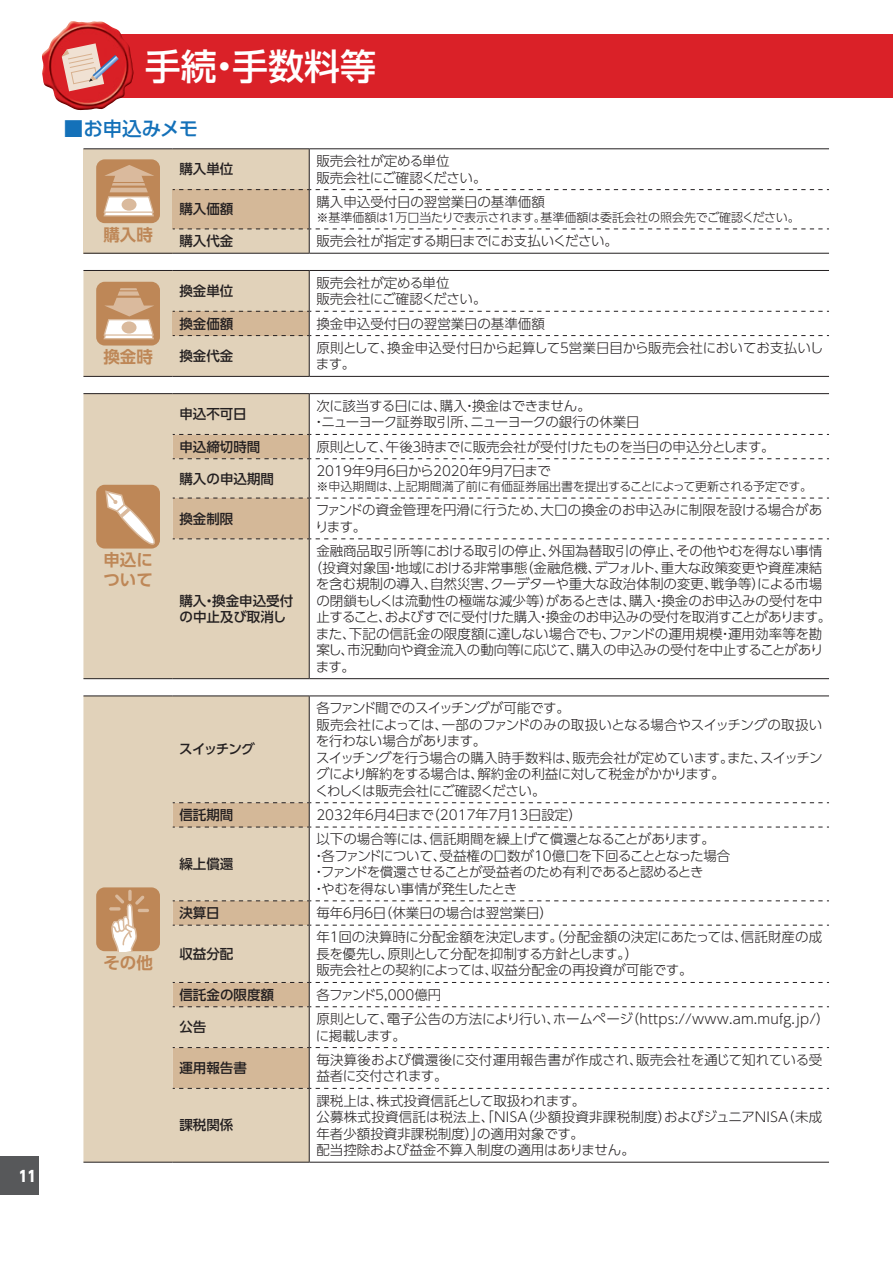
<style>
.page{position:relative;width:893px;height:1263px;background:#fff}
.page>*{position:absolute;margin:0;border:0;box-sizing:border-box;transform-origin:0 0}
.t1{font:500 36px "UD Shin Go Pro";color:#fff}
.t2{font:500 19.5px "UD Shin Go Pro";letter-spacing:-.005em;color:#1471b9}
.t3{font:700 16.5px/19.5px "UD Shin Go Pro De";color:#be8757}
.t4{font:800 15px "UD Shin Go Pro";color:#fff;scale:.9 1}
.t5{font:300 13.5px/16.5px "UD Shin Go Pro";letter-spacing:-.01em;color:#231f20}
.t6{font:300 13.5px/16.5px "UD Shin Go Pro";letter-spacing:-.03em;color:#231f20}
.t7{font:500 13.5px/16.5px "UD Shin Go Pro";color:#231f20}
.t8{font:300 13.5px/16.5px "UD Shin Go Pro";letter-spacing:.015em;color:#231f20}
.t9{font:300 13.5px/16.5px "UD Shin Go Pro";letter-spacing:-.035em;color:#231f20}
.t10{font:300 13.5px "UD Shin Go Pro";letter-spacing:-.055em;color:#231f20}
.t11{font:300 13.5px "UD Shin Go Pro";letter-spacing:-.05em;color:#231f20}
.t12{font:300 12px "UD Shin Go Pro";letter-spacing:-.02em;color:#231f20}
</style>
<div class="page">
<div style="left:0;top:1157px;width:38px;height:38px;background:#57585a"></div>
<div style="left:83px;top:149px;width:90px;height:104px;background:#e1d2ba"></div>
<hr style="left:83px;top:148px;width:90px;height:1px;background:#231f20">
<hr style="left:83px;top:253px;width:90px;height:1px;background:#231f20">
<svg style="left:173px;top:149px;width:656px;height:104px"></svg>
<hr style="left:173px;top:148px;width:136px;height:1px;background:#231f20">
<hr style="left:309px;top:148px;width:520px;height:1px;background:#231f20">
<hr style="left:173px;top:253px;width:136px;height:1px;background:#231f20">
<hr style="left:309px;top:253px;width:520px;height:1px;background:#231f20">
<div style="left:96px;top:159px;width:64px;height:64px;background:#be8757;border-radius:9px"></div>
<svg style="left:103px;top:165px;width:51px;height:52px"></svg>
<hr style="left:83px;top:376px;width:90px;height:1px;background:#231f20">
<hr style="left:173px;top:376px;width:136px;height:1px;background:#231f20">
<hr style="left:309px;top:376px;width:520px;height:1px;background:#231f20">
<svg style="left:83px;top:270px;width:746px;height:106px"></svg>
<div style="left:83px;top:394px;width:226px;height:284px;background:#e1d2ba"></div>
<hr style="left:83px;top:393px;width:90px;height:1px;background:#231f20">
<hr style="left:83px;top:678px;width:90px;height:1px;background:#231f20">
<hr style="left:173px;top:393px;width:136px;height:1px;background:#231f20">
<hr style="left:309px;top:393px;width:520px;height:1px;background:#231f20">
<hr style="left:309px;top:394px;width:1px;height:40px;background:#231f20">
<hr style="left:309px;top:539px;width:1px;height:139px;background:#231f20">
<hr style="left:173px;top:678px;width:136px;height:1px;background:#231f20">
<hr style="left:309px;top:678px;width:520px;height:1px;background:#231f20">
<svg style="left:173px;top:434px;width:656px;height:105px"></svg>
<div style="left:96px;top:485px;width:64px;height:63px;background:#be8757;border-radius:9px"></div>
<svg style="left:104px;top:489px;width:56px;height:63px"></svg>
<div style="left:83px;top:696px;width:226px;height:466px;background:#e1d2ba"></div>
<hr style="left:83px;top:695px;width:90px;height:1px;background:#231f20">
<hr style="left:173px;top:695px;width:136px;height:1px;background:#231f20">
<hr style="left:309px;top:695px;width:520px;height:1px;background:#231f20">
<hr style="left:309px;top:696px;width:1px;height:106px;background:#231f20">
<hr style="left:309px;top:1089px;width:1px;height:73px;background:#231f20">
<hr style="left:173px;top:1162px;width:136px;height:1px;background:#231f20">
<hr style="left:309px;top:1162px;width:520px;height:1px;background:#231f20">
<hr style="left:83px;top:1162px;width:90px;height:1px;background:#231f20">
<svg style="left:173px;top:802px;width:656px;height:287px"></svg>
<div style="left:96px;top:887px;width:64px;height:64px;background:#be8757;border-radius:9px"></div>
<svg style="left:128px;top:890px;width:4px;height:11px"></svg>
<svg style="left:109px;top:894px;width:40px;height:57px"></svg>
<div style="left:83px;top:34px;width:810px;height:64px;background:#da2128"></div>
<img style="left:42px;top:21px;width:92px;height:90px">
<svg style="left:62px;top:43px;width:57px;height:48px"></svg>
<p class="t4" style="left:19px;top:1163px;width:21px">11</p>
<h1 class="t1" style="left:145px;top:37px;width:233px">手続・手数料等</h1>
<h2 class="t2" style="left:64px;top:112px;width:136px">■お申込みメモ</h2>
<p class="t3" style="left:103px;top:224px;width:51px">購入時</p>
<p class="t3" style="left:103px;top:347px;width:51px">換金時</p>
<p class="t3" style="left:103px;top:550px;width:51px">申込について</p>
<p class="t3" style="left:103px;top:952px;width:51px">その他</p>
<p class="t7" style="left:179px;top:161px;width:55px">購入単位</p>
<p class="t5" style="left:316px;top:152px;width:172px">販売会社が定める単位<br>販売会社にご確認ください。</p>
<p class="t7" style="left:179px;top:201px;width:55px">購入価額</p>
<p class="t5" style="left:316px;top:193px;width:230px">購入申込受付日の翌営業日の基準価額</p>
<p class="t12" style="left:316px;top:208px;width:485px">※基準価額は１万口当たりで表示されます。基準価額は委託会社の照会先でご確認ください。</p>
<p class="t7" style="left:179px;top:232px;width:55px">購入代金</p>
<p class="t5" style="left:316px;top:232px;width:303px">販売会社が指定する期日までにお支払いください。</p>
<p class="t7" style="left:179px;top:282px;width:55px">換金単位</p>
<p class="t5" style="left:316px;top:274px;width:172px">販売会社が定める単位<br>販売会社にご確認ください。</p>
<p class="t7" style="left:179px;top:315px;width:55px">換金価額</p>
<p class="t5" style="left:316px;top:315px;width:230px">換金申込受付日の翌営業日の基準価額</p>
<p class="t7" style="left:179px;top:347px;width:55px">換金代金</p>
<p class="t5" style="left:316px;top:339px;width:509px">原則として、換金申込受付日から起算して５営業日目から販売会社においてお支払いします。</p>
<p class="t7" style="left:179px;top:405px;width:69px">申込不可日</p>
<p class="t9" style="left:312px;top:397px;width:329px;text-indent:4px">次に該当する日には、購入・換金はできません。<br>・ニューヨーク証券取引所、ニューヨークの銀行の休業日</p>
<p class="t7" style="left:179px;top:438px;width:82px">申込締切時間</p>
<p class="t6" style="left:316px;top:438px;width:460px">原則として、午後３時までに販売会社が受付けたものを当日の申込分とします。</p>
<p class="t7" style="left:179px;top:470px;width:96px">購入の申込期間</p>
<p class="t10" style="left:316px;top:460px;width:236px">2019年９月６日から2020年９月７日まで</p>
<p class="t12" style="left:316px;top:477px;width:497px">※申込期間は、上記期間満了前に有価証券届出書を提出することによって更新される予定です。</p>
<p class="t7" style="left:179px;top:510px;width:55px">換金制限</p>
<p class="t5" style="left:315px;top:501px;width:509px">ファンドの資金管理を円滑に行うため、大口の換金のお申込みに制限を設ける場合があります。</p>
<p class="t7" style="left:179px;top:592px;width:115px">購入・換金申込受付の中止及び取消し</p>
<p class="t7" style="left:179px;top:741px;width:77px">スイッチング</p>
<p class="t5" style="left:316px;top:542px;width:507px">金融商品取引所等における取引の停止、外国為替取引の停止、その他やむを得ない事情</p>
<p class="t5" style="left:309px;top:559px;width:515px">（投資対象国・地域における非常事態（金融危機、デフォルト、重大な政策変更や資産凍結</p>
<p class="t5" style="left:316px;top:575px;width:508px">を含む規制の導入、自然災害、クーデターや重大な政治体制の変更、戦争等）による市場</p>
<p class="t5" style="left:316px;top:592px;width:507px">の閉鎖もしくは流動性の極端な減少等）があるときは、購入・換金のお申込みの受付を中</p>
<p class="t6" style="left:316px;top:608px;width:516px">止すること、およびすでに受付けた購入・換金のお申込みの受付を取消すことがあります。</p>
<p class="t5" style="left:316px;top:625px;width:508px">また、下記の信託金の限度額に達しない場合でも、ファンドの運用規模・運用効率等を勘</p>
<p class="t5" style="left:316px;top:641px;width:509px">案し、市況動向や資金流入の動向等に応じて、購入の申込みの受付を中止することがあり</p>
<p class="t5" style="left:316px;top:658px;width:41px">ます。</p>
<p class="t5" style="left:315px;top:699px;width:509px">各ファンド間でのスイッチングが可能です。<br>販売会社によっては、一部のファンドのみの取扱いとなる場合やスイッチングの取扱いを行わない場合があります。<br>スイッチングを行う場合の購入時手数料は、販売会社が定めています。また、スイッチングにより解約をする場合は、解約金の利益に対して税金がかかります。<br>くわしくは販売会社にご確認ください。</p>
<p class="t7" style="left:179px;top:806px;width:55px">信託期間</p>
<p class="t5" style="left:316px;top:806px;width:267px">2032年６月４日まで（2017年７月13日設定）</p>
<p class="t7" style="left:179px;top:855px;width:55px">繰上償還</p>
<p class="t6" style="left:312px;top:830px;width:420px;text-indent:4px">以下の場合等には、信託期間を繰上げて償還となることがあります。・各ファンドについて、受益権の口数が10億口を下回ることとなった場合・ファンドを償還させることが受益者のため有利であると認めるとき<br>・やむを得ない事情が発生したとき</p>
<p class="t7" style="left:179px;top:904px;width:42px">決算日</p>
<p class="t5" style="left:316px;top:904px;width:238px">毎年６月６日（休業日の場合は翌営業日）</p>
<p class="t7" style="left:179px;top:945px;width:55px">収益分配</p>
<p class="t5" style="left:316px;top:928px;width:507px">年１回の決算時に分配金額を決定します。（分配金額の決定にあたっては、信託財産の成長を優先し、原則として分配を抑制する方針とします。）<br>販売会社との契約によっては、収益分配金の再投資が可能です。</p>
<p class="t7" style="left:179px;top:986px;width:96px">信託金の限度額</p>
<p class="t11" style="left:316px;top:984px;width:127px">各ファンド5,000億円</p>
<p class="t7" style="left:179px;top:1018px;width:28px">公告</p>
<p class="t8" style="left:316px;top:1010px;width:515px">原則として、電子公告の方法により行い、ホームページ（https://www.am.mufg.jp/）に掲載します。</p>
<p class="t7" style="left:179px;top:1059px;width:69px">運用報告書</p>
<p class="t5" style="left:316px;top:1051px;width:507px">毎決算後および償還後に交付運用報告書が作成され、販売会社を通じて知れている受益者に交付されます。</p>
<p class="t7" style="left:179px;top:1116px;width:55px">課税関係</p>
<p class="t5" style="left:316px;top:1092px;width:507px">課税上は、株式投資信託として取扱われます。<br>公募株式投資信託は税法上、「ＮＩＳＡ（少額投資非課税制度）およびジュニアＮＩＳＡ（未成年者少額投資非課税制度）」の適用対象です。<br>配当控除および益金不算入制度の適用はありません。</p>
</div>
